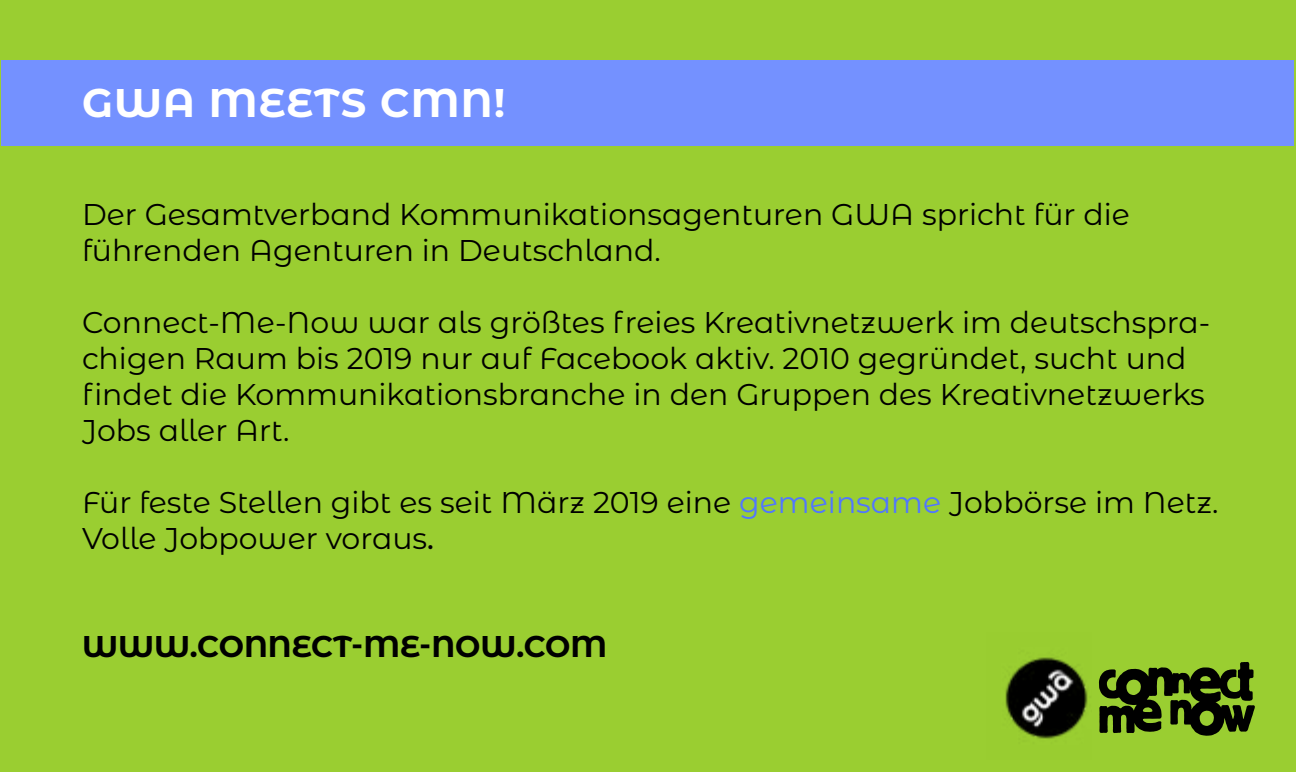
<style>
.page{position:relative;width:1296px;height:772px;background:#9ace31}
.page>*{position:absolute;margin:0;border:0;box-sizing:border-box;transform-origin:0 0}
.t1{font:700 40px "Montserrat Alternates";letter-spacing:.03em;color:#fff}
.t2{font:30px/36px "Montserrat Alternates";color:#000}
.t3{font:700 30px "Montserrat Alternates";color:#000}
.s1{color:#5176ff}
.s2{font-weight:500}
</style>
<div class="page">
<svg style="left:1099px;top:662px;width:156px;height:74px"></svg>
<img style="left:1005px;top:657px;width:83px;height:82px">
<div style="left:2px;top:60px;width:1292px;height:86px;background:#7491ff"></div>
<h1 class="t1" style="left:82px;top:74px;width:425px">GWA MEETS CMN!</h1>
<p class="t2" style="left:82px;top:195px;width:1049px">Der Gesamtverband Kommunikationsagenturen GWA spricht für die führenden Agenturen in Deutschland.</p>
<p class="t2" style="left:82px;top:303px;width:1130px">Connect-Me-Now war als größtes freies Kreativnetzwerk im deutschspra&shy;chigen Raum bis 2019 nur auf Facebook aktiv. 2010 gegründet, sucht und findet die Kommunikationsbranche in den Gruppen des Kreativnetzwerks Jobs aller Art.</p>
<p class="t2" style="left:82px;top:483px;width:1138px">Für feste Stellen gibt es seit März 2019 eine <span class="s1">gemeinsame</span> Jobbörse im Netz.<br>Volle Jobpower voraus<span class="s2">.</span></p>
<p class="t3" style="left:82px;top:624px;width:527px">WWW.CONNECT-ME-NOW.COM</p>
</div>
